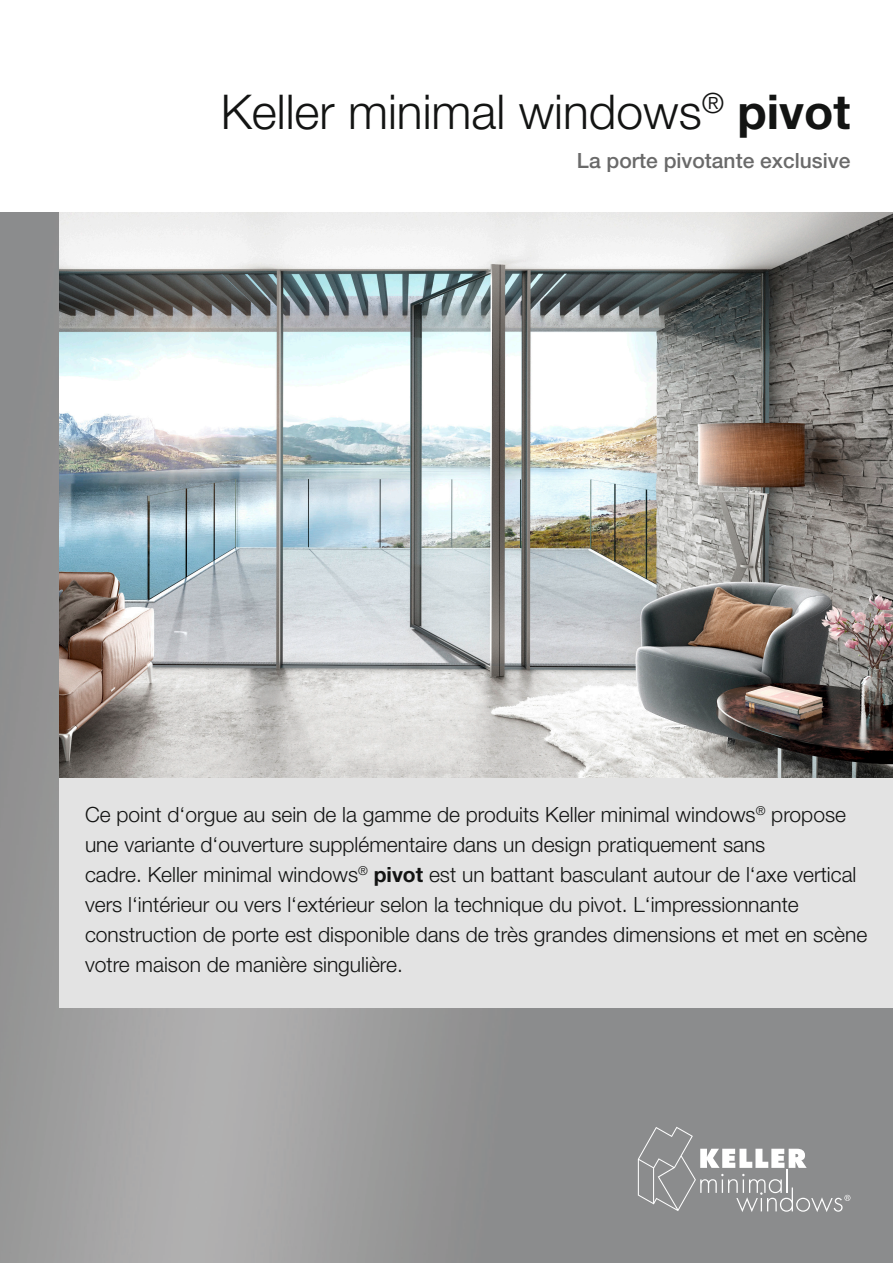
<style>
.page{position:relative;width:893px;height:1263px;background:#fff}
.page>*{position:absolute;margin:0;border:0;box-sizing:border-box;transform-origin:0 0}
.t1{font:300 48px "Helvetica Neue LT Std";color:#131413}
.t2{font:300 21px/30px "Helvetica Neue LT Std";color:#131413}
.t3{font:500 21px "Helvetica Neue LT Std";color:#6a6a6a}
.s1{font-weight:700}
</style>
<div class="page">
<img style="left:0;top:213px;width:893px;height:1050px">
<img style="left:60px;top:213px;width:833px;height:565px">
<svg style="left:638px;top:1127px;width:212px;height:85px;background:#9a9b9c"></svg>
<div style="left:60px;top:778px;width:833px;height:230px;background:#e3e3e3"></div>
<h1 class="t1" style="left:221px;top:82px;width:631px">Keller minimal windows<sup>®</sup> <span class="s1">pivot</span></h1>
<p class="t3" style="left:577px;top:148px;width:275px">La porte pivotante exclusive</p>
<p class="t2" style="left:85px;top:799px;width:784px">Ce point d‘orgue au sein de la gamme de produits Keller minimal windows<sup>®</sup> propose une variante d‘ouverture supplémentaire dans un design pratiquement sans<br>cadre. Keller minimal windows<sup>®</sup> <span class="s1">pivot</span> est un battant basculant autour de l‘axe vertical vers l‘intérieur ou vers l‘extérieur selon la technique du pivot. L‘impressionnante construction de porte est disponible dans de très grandes dimensions et met en scène votre maison de manière singulière.</p>
</div>
